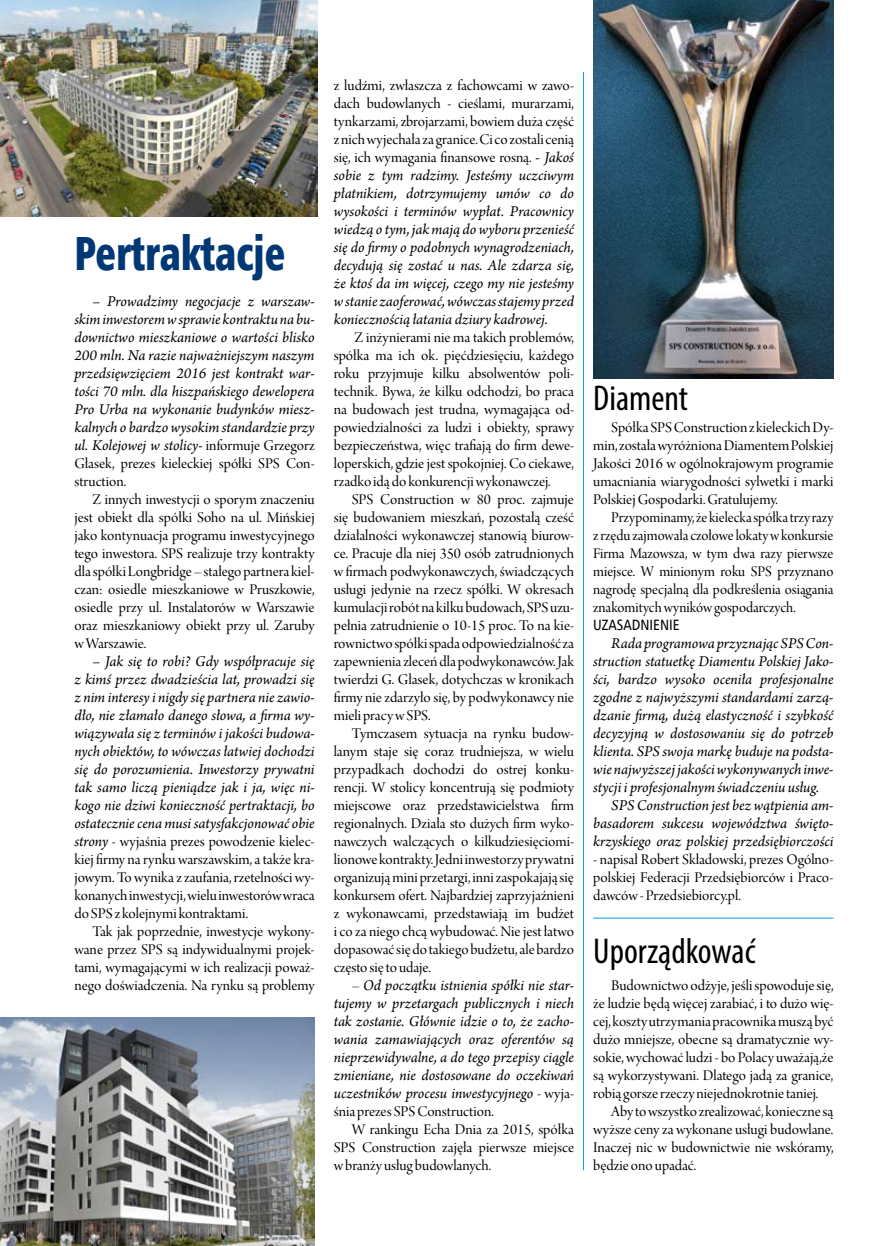
<style>
.page{position:relative;width:876px;height:1246px;background:#fff}
.page>*{position:absolute;margin:0;border:0;box-sizing:border-box;transform-origin:0 0}
.t1{font:48px "Humnst 777 X Blk Cn EU";color:#003876;scale:.8 1}
.t2{font:condensed 36px "Myriad Pro";color:#000}
.t3{font:15.75px/18px "Arno Pro Display";color:#000;text-align:justify}
.t4{font:italic 15.75px/18px "Arno Pro";letter-spacing:-.005em;color:#000;text-align:justify}
.t5{font:15px "Humnst 777 Cn EU";color:#000}
.s1{font-family:"Arno Pro Display";font-style:normal}
.s2{font-family:"Arno Pro";font-style:italic}
</style>
<div class="page">
<img style="left:0;top:1018px;width:315px;height:228px">
<img style="left:0;top:0;width:317px;height:216px">
<hr style="left:583px;top:72px;width:1px;height:1098px;background:#009ee3">
<hr style="left:593px;top:918px;width:240px;height:1px;background:#009ee3">
<img style="left:593px;top:0;width:240px;height:378px">
<h1 class="t1" style="left:74px;top:222px;width:265px">Pertraktacje</h1>
<p class="t4" style="left:74px;top:293px;width:242px;text-indent:18px">– Prowadzimy negocjacje z warszaw&shy;skim inwestorem wsprawie kontraktu na bu&shy;downictwo mieszkaniowe o wartości blisko 200 mln. Na razie najważniejszym naszym przedsięwzięciem 2016 jest kontrakt war&shy;tości 70 mln. dla hiszpańskiego dewelopera Pro Urba na wykonanie budynków miesz&shy;kalnych o bardzo wysokim standardzie przy ul. Kolejowej w stolicy- <span class="s1">informuje Grzegorz</span></p>
<p class="t3" style="left:74px;top:455px;width:242px">Głasek, prezes kieleckiej spółki SPS Con&shy;struction.</p>
<p class="t3" style="left:74px;top:491px;width:242px;text-indent:18px">Z innych inwestycji o sporym znaczeniu jest obiekt dla spółki Soho na ul. Mińskiej jako kontynuacja programu inwestycyjnego tego inwestora. SPS realizuje trzy kontrakty dla spółki Longbridge – stałego partnera kiel&shy;czan: osiedle mieszkaniowe w Pruszkowie, osiedle przy ul. Instalatorów w Warszawie oraz mieszkaniowy obiekt przy ul. Zaruby wWarszawie.</p>
<p class="t4" style="left:74px;top:653px;width:242px;text-indent:18px">– Jak się to robi? Gdy współpracuje się z kimś przez dwadzieścia lat, prowadzi się z nim interesy i nigdy się partnera nie zawio&shy;dło, nie złamało danego słowa, a firma wy&shy;wiązywała się z terminów i jakości budowa&shy;nych obiektów, to wówczas łatwiej dochodzi się do porozumienia. Inwestorzy prywatni tak samo liczą pieniądze jak i ja, więc ni&shy;kogo nie dziwi konieczność pertraktacji, bo ostatecznie cena musi satysfakcjonować obie</p>
<p class="t3" style="left:74px;top:833px;width:242px"><span class="s2">strony</span> - wyjaśnia prezes powodzenie kielec&shy;kiej firmy na rynku warszawskim, atakże kra&shy;jowym. To wynika zzaufania, rzetelności wy&shy;konanych inwestycji, wielu inwestorów wraca do SPS z kolejnymi kontraktami.</p>
<p class="t3" style="left:74px;top:923px;width:242px;text-indent:18px">Tak jak poprzednie, inwestycje wykony&shy;wane przez SPS są indywidualnymi projek&shy;tami, wymagającymi w ich realizacji poważ&shy;nego doświadczenia. Na rynku są problemy</p>
<p class="t3" style="left:334px;top:77px;width:242px">z ludźmi, zwłaszcza z fachowcami w zawo&shy;dach budowlanych - cieślami, murarzami, tynkarzami, zbrojarzami, bowiem duża część znich wyjechała za granice. Ci co zostali cenią się, ich wymagania finansowe rosną. <span class="s2">- Jakoś</span></p>
<p class="t4" style="left:334px;top:167px;width:242px">sobie z tym radzimy. Jesteśmy uczciwym płatnikiem, dotrzymujemy umów co do wysokości i terminów wypłat. Pracownicy wiedzą o tym, jak mają do wyboru przenieść się do firmy o podobnych wynagrodzeniach, decydują się zostać u nas. Ale zdarza się, że ktoś da im więcej, czego my nie jesteśmy wstanie zaoferować, wówczas stajemy przed koniecznością łatania dziury kadrowej.</p>
<p class="t3" style="left:334px;top:329px;width:242px;text-indent:21px">Z inżynierami nie ma takich problemów, spółka ma ich ok. pięćdziesięciu, każdego roku przyjmuje kilku absolwentów poli&shy;technik. Bywa, że kilku odchodzi, bo praca na budowach jest trudna, wymagająca od&shy;powiedzialności za ludzi i obiekty, sprawy bezpieczeństwa, więc trafiają do firm dewe&shy;loperskich, gdzie jest spokojniej. Co ciekawe, rzadko idą do konkurencji wykonawczej.</p>
<p class="t3" style="left:334px;top:491px;width:242px;text-indent:18px">SPS Construction w 80 proc. zajmuje się budowaniem mieszkań, pozostałą cześć działalności wykonawczej stanowią biurow&shy;ce. Pracuje dla niej 350 osób zatrudnionych w firmach podwykonawczych, świadczących usługi jedynie na rzecz spółki. W okresach kumulacji robót na kilku budowach, SPS uzu&shy;pełnia zatrudnienie o 10-15 proc. To na kie&shy;rownictwo spółki spada odpowiedzialność za zapewnienia zleceń dla podwykonawców. Jak twierdzi G. Głasek, dotychczas w kronikach firmy nie zdarzyło się, by podwykonawcy nie mieli pracy wSPS.</p>
<p class="t3" style="left:334px;top:725px;width:242px;text-indent:18px">Tymczasem sytuacja na rynku budow&shy;lanym staje się coraz trudniejsza, w wielu przypadkach dochodzi do ostrej konku&shy;rencji. W stolicy koncentrują się podmioty miejscowe oraz przedstawicielstwa firm regionalnych. Działa sto dużych firm wyko&shy;nawczych walczących o kilkudziesięciomi&shy;lionowe kontrakty. Jedni inwestorzy prywatni organizują mini przetargi, inni zaspokajają się konkursem ofert. Najbardziej zaprzyjaźnieni z wykonawcami, przedstawiają im budżet i co za niego chcą wybudować. Nie jest łatwo dopasować się do takiego budżetu, ale bardzo często się to udaje.</p>
<p class="t4" style="left:334px;top:977px;width:242px;text-indent:18px"><span class="s1">–</span> Od początku istnienia spółki nie star&shy;tujemy w przetargach publicznych i niech tak zostanie. Głównie idzie o to, że zacho&shy;wania zamawiających oraz oferentów są nieprzewidywalne, a do tego przepisy ciągle zmieniane, nie dostosowane do oczekiwań uczestników procesu inwestycyjnego <span class="s1">- wyja-</span></p>
<p class="t3" style="left:334px;top:1103px;width:162px">śnia prezes SPS Construction.</p>
<p class="t3" style="left:352px;top:1121px;width:224px">W rankingu Echa Dnia za 2015, spółka</p>
<p class="t3" style="left:334px;top:1139px;width:242px">SPS Construction zajęła pierwsze miejsce</p>
<p class="t3" style="left:334px;top:1157px;width:159px">wbranży usług budowlanych.</p>
<h2 class="t2" style="left:593px;top:376px;width:96px">Diament</h2>
<p class="t3" style="left:593px;top:419px;width:242px;text-indent:18px">Spółka SPS Construction zkieleckich Dy&shy;min, została wyróżniona Diamentem Polskiej Jakości 2016 w ogólnokrajowym programie umacniania wiarygodności sylwetki i marki Polskiej Gospodarki. Gratulujemy.</p>
<p class="t3" style="left:593px;top:509px;width:242px;text-indent:18px">Przypominamy, że kielecka spółka trzy razy zrzędu zajmowała czołowe lokaty wkonkursie Firma Mazowsza, w tym dwa razy pierwsze miejsce. W minionym roku SPS przyznano nagrodę specjalną dla podkreślenia osiągania znakomitych wyników gospodarczych.</p>
<p class="t5" style="left:593px;top:615px;width:88px">UZASADNIENIE</p>
<p class="t4" style="left:611px;top:635px;width:224px">Rada programowa przyznając SPS Con-</p>
<p class="t4" style="left:593px;top:653px;width:242px">struction statuetkę Diamentu Polskiej Jako-</p>
<p class="t4" style="left:593px;top:671px;width:242px">ści, bardzo wysoko oceniła profesjonalne</p>
<p class="t4" style="left:593px;top:689px;width:242px">zgodne z najwyższymi standardami zarzą-</p>
<p class="t4" style="left:593px;top:707px;width:242px">dzanie firmą, dużą elastyczność i szybkość</p>
<p class="t4" style="left:593px;top:725px;width:242px">decyzyjną w dostosowaniu się do potrzeb</p>
<p class="t4" style="left:593px;top:743px;width:242px">klienta. SPS swoja markę buduje na podsta-</p>
<p class="t4" style="left:593px;top:761px;width:242px">wie najwyższej jakości wykonywanych inwe-</p>
<p class="t4" style="left:593px;top:779px;width:227px">stycji i profesjonalnym świadczeniu usług.</p>
<p class="t4" style="left:611px;top:797px;width:224px">SPS Construction jest bez wątpienia am-</p>
<p class="t4" style="left:593px;top:815px;width:242px">basadorem sukcesu województwa święto-</p>
<p class="t4" style="left:593px;top:833px;width:242px">krzyskiego oraz polskiej przedsiębiorczości</p>
<p class="t3" style="left:593px;top:851px;width:242px">- napisał Robert Składowski, prezes Ogólno&shy;polskiej Federacji Przedsiębiorców i Praco&shy;dawców - Przedsiebiorcy.pl.</p>
<h2 class="t2" style="left:593px;top:929px;width:164px">Uporządkować</h2>
<p class="t3" style="left:611px;top:977px;width:224px">Budownictwo odżyje, jeśli spowoduje się,</p>
<p class="t3" style="left:593px;top:995px;width:242px">że ludzie będą więcej zarabiać, i to dużo wię-</p>
<p class="t3" style="left:593px;top:1013px;width:242px">cej, koszty utrzymania pracownika muszą być</p>
<p class="t3" style="left:593px;top:1031px;width:242px">dużo mniejsze, obecne są dramatycznie wy-</p>
<p class="t3" style="left:593px;top:1049px;width:242px">sokie, wychować ludzi - bo Polacy uważają,że</p>
<p class="t3" style="left:593px;top:1067px;width:242px">są wykorzystywani. Dlatego jadą za granice,</p>
<p class="t3" style="left:593px;top:1085px;width:227px">robią gorsze rzeczy niejednokrotnie taniej.</p>
<p class="t3" style="left:611px;top:1103px;width:224px">Aby to wszystko zrealizować, konieczne są</p>
<p class="t3" style="left:593px;top:1121px;width:242px">wyższe ceny za wykonane usługi budowlane.</p>
<p class="t3" style="left:593px;top:1139px;width:242px">Inaczej nic w budownictwie nie wskóramy,</p>
<p class="t3" style="left:593px;top:1157px;width:105px">będzie ono upadać.</p>
</div>
